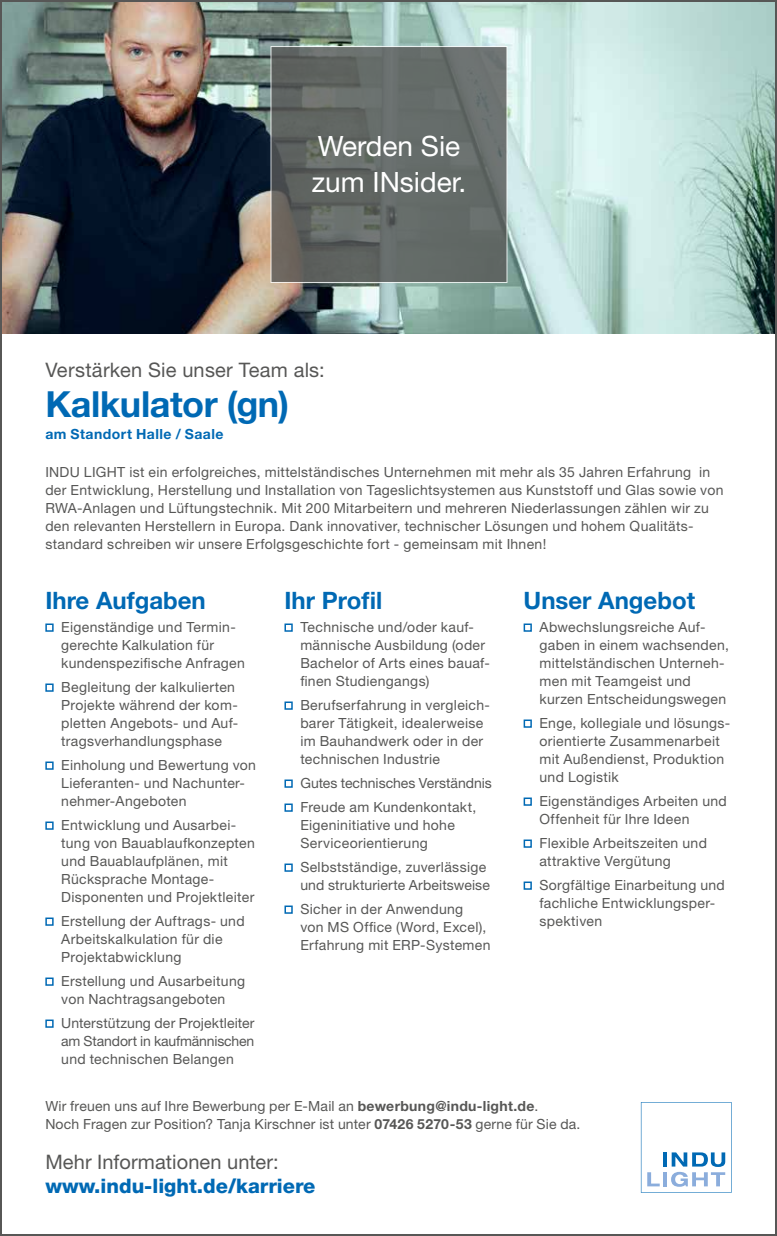
<style>
.page{position:relative;width:777px;height:1236px;background:#fff}
.page>*{position:absolute;margin:0;border:0;box-sizing:border-box;transform-origin:0 0}
.t1{font:700 36px "Helvetica Neue LT Pro";letter-spacing:-.01em;color:#0069b4}
.t2{font:28px/36px "Helvetica Neue LT Pro";color:#fff}
.t3{font:700 24px "Helvetica Neue LT Pro";color:#0069b4}
.t4{font:20px "Helvetica Neue LT Pro";letter-spacing:.01em;color:#575756}
.t5{font:800 20px "Helvetica Neue LT Pro";color:#0069b4}
.t6{font:14px/18px "Helvetica Neue LT Pro";letter-spacing:.02em;color:#575756}
.t7{font:700 14px "Helvetica Neue LT Pro";letter-spacing:.035em;color:#0069b4}
.s1{font-weight:700}
</style>
<div class="page">
<img style="left:3px;top:3px;width:771px;height:331px">
<svg style="left:270px;top:46px;width:237px;height:237px;fill:#646b68"></svg>
<svg style="left:641px;top:1102px;width:90px;height:91px"></svg>
<div style="left:523px;top:623px;width:9px;height:9px;border:2px solid #0069b4"></div>
<div style="left:523px;top:719px;width:9px;height:9px;border:2px solid #0069b4"></div>
<div style="left:523px;top:797px;width:9px;height:9px;border:2px solid #0069b4"></div>
<div style="left:523px;top:839px;width:9px;height:9px;border:2px solid #0069b4"></div>
<div style="left:523px;top:881px;width:9px;height:9px;border:2px solid #0069b4"></div>
<div style="left:45px;top:623px;width:9px;height:9px;border:2px solid #0069b4"></div>
<div style="left:45px;top:683px;width:9px;height:9px;border:2px solid #0069b4"></div>
<div style="left:45px;top:761px;width:9px;height:9px;border:2px solid #0069b4"></div>
<div style="left:45px;top:821px;width:9px;height:9px;border:2px solid #0069b4"></div>
<div style="left:45px;top:917px;width:9px;height:9px;border:2px solid #0069b4"></div>
<div style="left:45px;top:977px;width:9px;height:9px;border:2px solid #0069b4"></div>
<div style="left:45px;top:1019px;width:9px;height:9px;border:2px solid #0069b4"></div>
<div style="left:284px;top:623px;width:9px;height:9px;border:2px solid #0069b4"></div>
<div style="left:284px;top:701px;width:9px;height:9px;border:2px solid #0069b4"></div>
<div style="left:284px;top:779px;width:9px;height:9px;border:2px solid #0069b4"></div>
<div style="left:284px;top:803px;width:9px;height:9px;border:2px solid #0069b4"></div>
<div style="left:284px;top:863px;width:9px;height:9px;border:2px solid #0069b4"></div>
<div style="left:284px;top:905px;width:9px;height:9px;border:2px solid #0069b4"></div>
<h2 class="t2" style="left:312px;top:127px;width:156px">Werden Sie zum INsider.</h2>
<h3 class="t4" style="left:45px;top:357px;width:281px">Verstärken Sie unser Team als:</h3>
<h1 class="t1" style="left:45px;top:381px;width:245px">Kalkulator (gn)</h1>
<p class="t7" style="left:45px;top:425px;width:180px">am Standort Halle / Saale</p>
<p class="t6" style="left:45px;top:463px;width:679px">INDU LIGHT ist ein erfolgreiches, mittelständisches Unternehmen mit mehr als 35 Jahren Erfahrung in der Entwicklung, Herstellung und Installation von Tageslichtsystemen aus Kunststoff und Glas sowie von RWA-Anlagen und Lüftungstechnik. Mit 200 Mitarbeitern und mehreren Niederlassungen zählen wir zu den relevanten Herstellern in Europa. Dank innovativer, technischer Lösungen und hohem Qualitäts&shy;standard schreiben wir unsere Erfolgsgeschichte fort - gemeinsam mit Ihnen!</p>
<h3 class="t3" style="left:45px;top:585px;width:162px">Ihre Aufgaben</h3>
<h3 class="t3" style="left:284px;top:585px;width:99px">Ihr Profil</h3>
<h3 class="t3" style="left:523px;top:585px;width:173px">Unser Angebot</h3>
<p class="t6" style="left:61px;top:617px;width:185px">Eigenständige und Termin&shy;gerechte Kalkulation für kundenspezifische Anfragen</p>
<p class="t6" style="left:61px;top:677px;width:179px">Begleitung der kalkulierten<br>Projekte während der kom&shy;pletten Angebots- und Auf&shy;tragsverhandlungsphase</p>
<p class="t6" style="left:61px;top:755px;width:196px">Einholung und Bewertung von<br>Lieferanten- und Nachunter&shy;nehmer-Angeboten</p>
<p class="t6" style="left:61px;top:815px;width:195px">Entwicklung und Ausarbei&shy;tung von Bauablaufkonzepten und Bauablaufplänen, mit<br>Rücksprache Montage-<br>Disponenten und Projektleiter</p>
<p class="t6" style="left:61px;top:911px;width:185px">Erstellung der Auftrags- und<br>Arbeitskalkulation für die<br>Projektabwicklung</p>
<p class="t6" style="left:61px;top:971px;width:185px">Erstellung und Ausarbeitung von Nachtragsangeboten</p>
<p class="t6" style="left:61px;top:1013px;width:195px;text-align:justify">Unterstützung der Projektleiter am Standort in kaufmännischen und technischen Belangen</p>
<p class="t6" style="left:300px;top:617px;width:191px">Technische und/oder kauf&shy;männische Ausbildung (oder<br>Bachelor of Arts eines bauaf&shy;finen Studiengangs)</p>
<p class="t6" style="left:300px;top:695px;width:191px">Berufserfahrung in vergleich&shy;barer Tätigkeit, idealerweise im Bauhandwerk oder in der technischen Industrie</p>
<p class="t6" style="left:300px;top:770px;width:193px;line-height:24px">Gutes technisches Verständnis<br>Freude am Kundenkontakt,</p>
<p class="t6" style="left:300px;top:815px;width:156px">Eigeninitiative und hohe<br>Serviceorientierung</p>
<p class="t6" style="left:300px;top:857px;width:191px">Selbstständige, zuverlässige und strukturierte Arbeitsweise</p>
<p class="t6" style="left:300px;top:899px;width:192px">Sicher in der Anwendung<br>von MS Office (Word, Excel),<br>Erfahrung mit ERP-Systemen</p>
<p class="t6" style="left:539px;top:617px;width:191px">Abwechslungsreiche Auf&shy;gaben in einem wachsenden, mittelständischen Unterneh&shy;men mit Teamgeist und kurzen Entscheidungswegen</p>
<p class="t6" style="left:539px;top:713px;width:192px">Enge, kollegiale und lösungs&shy;orientierte Zusammenarbeit mit Außendienst, Produktion und Logistik</p>
<p class="t6" style="left:539px;top:791px;width:189px">Eigenständiges Arbeiten und<br>Offenheit für Ihre Ideen</p>
<p class="t6" style="left:539px;top:833px;width:169px">Flexible Arbeitszeiten und attraktive Vergütung</p>
<p class="t6" style="left:539px;top:875px;width:187px">Sorgfältige Einarbeitung und fachliche Entwicklungsper&shy;spektiven</p>
<p class="t6" style="left:45px;top:1097px;width:536px">Wir freuen uns auf Ihre Bewerbung per E-Mail an <span class="s1">bewerbung@indu-light.de</span>.<br>Noch Fragen zur Position? Tanja Kirschner ist unter <span class="s1">07426 5270-53</span> gerne für Sie da.</p>
<h3 class="t4" style="left:45px;top:1149px;width:235px">Mehr Informationen unter:</h3>
<h3 class="t5" style="left:45px;top:1174px;width:272px">www.indu-light.de/karriere</h3>
</div>
